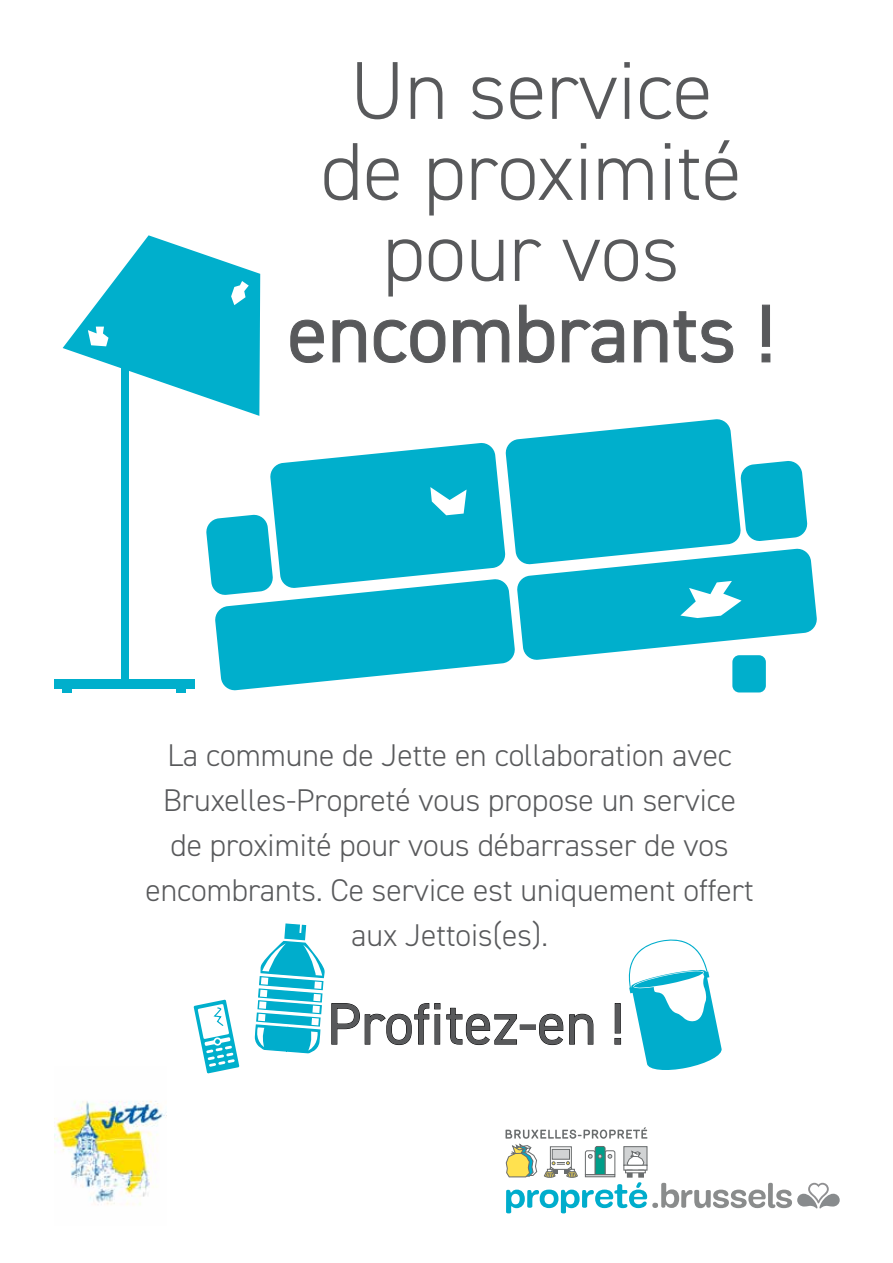
<style>
.page{position:relative;width:893px;height:1263px;background:#fff}
.page>*{position:absolute;margin:0;border:0;box-sizing:border-box;transform-origin:0 0}
.t1{font:300 82.2px/81px "DIN2014";color:#58595b;text-align:center}
.t2{font:82.2px "DIN2014";color:#58595b}
.t3{font:58.65px "DIN2014";color:#58595b}
.t4{font:300 31.5px/45px "DIN2014";color:#58595b;text-align:center}
</style>
<div class="page">
<svg style="left:505px;top:1127px;width:335px;height:86px"></svg>
<div style="left:732px;top:655px;width:34px;height:37px;background:#00afcc;border-radius:7px"></div>
<svg style="left:539px;top:1013px;width:55px;height:32px"></svg>
<div style="left:54px;top:679px;width:141px;height:10px;background:#00afcc"></div>
<div style="left:63px;top:685px;width:9px;height:7px;background:#00afcc"></div>
<div style="left:176px;top:685px;width:10px;height:7px;background:#00afcc"></div>
<svg style="left:63px;top:235px;width:754px;height:456px"></svg>
<img style="left:54px;top:1100px;width:112px;height:105px">
<svg style="left:255px;top:923px;width:262px;height:131px"></svg>
<svg style="left:194px;top:1000px;width:45px;height:73px"></svg>
<svg style="left:614px;top:939px;width:108px;height:131px"></svg>
<h1 class="t1" style="left:321px;top:50px;width:422px">Un service de proximité pour vos</h1>
<h1 class="t2" style="left:287px;top:282px;width:489px">encombrants !</h1>
<p class="t4" style="left:145px;top:732px;width:610px">La commune de Jette en collaboration avec Bruxelles-Propreté vous propose un service de proximité pour vous débarrasser de vos encombrants. Ce service est uniquement offert aux Jettois(es).</p>
<h2 class="t3" style="left:327px;top:987px;width:299px">Profitez-en !</h2>
</div>
